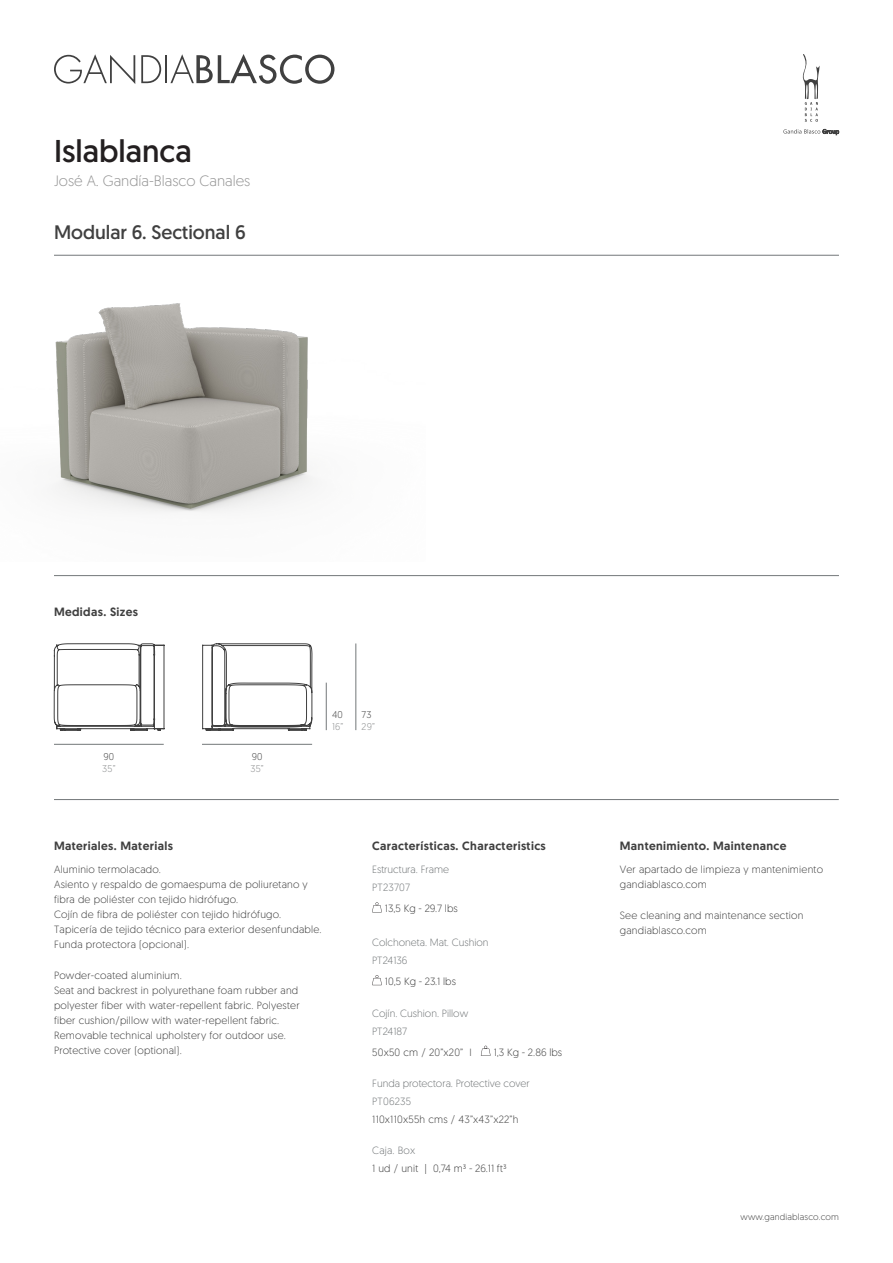
<style>
.page{position:relative;width:893px;height:1263px;background:#fff}
.page>*{position:absolute;margin:0;border:0;box-sizing:border-box;transform-origin:0 0}
.t1{font:31.5px "Geomanist";color:#231f20}
.t2{font:19.5px "Geomanist";color:#404040}
.t3{font:300 15px "Geomanist";color:#959595}
.europa_ingles{font:500 12px "Geomanist";letter-spacing:.03em;color:#404040}
.tabla_titulo_negro{font:300 10.5px/15px "Geomanist";letter-spacing:.02em;color:#404040}
.t4{font:300 10.5px "Geomanist";color:#737779}
.t5{font:300 10.5px "Geomanist";letter-spacing:.02em;color:#737779}
.t6{font:300 9.75px "Geomanist";letter-spacing:.02em;color:#8a8c8d}
.t7{font:300 9.75px "Geomanist";letter-spacing:.02em;color:#404040}
.t8{font:300 9px "Geomanist";letter-spacing:.02em;color:#404040}
</style>
<div class="page">
<svg style="left:54px;top:54px;width:81px;height:30px"></svg>
<svg style="left:141px;top:55px;width:20px;height:28px"></svg>
<hr style="left:165px;top:55px;width:2px;height:28px;background:#404040">
<svg style="left:170px;top:54px;width:164px;height:30px"></svg>
<svg style="left:802px;top:54px;width:18px;height:68px"></svg>
<svg style="left:783px;top:129px;width:56px;height:6px"></svg>
<img style="left:54px;top:254px;width:372px;height:258px">
<hr style="left:54px;top:255px;width:785px;height:1px;background:#737779">
<hr style="left:54px;top:575px;width:785px;height:1px;background:#737779">
<hr style="left:54px;top:799px;width:785px;height:1px;background:#737779">
<svg style="left:372px;top:902px;width:10px;height:10px"></svg>
<svg style="left:372px;top:975px;width:10px;height:10px"></svg>
<hr style="left:202px;top:744px;width:110px;height:1px;background:#737779">
<hr style="left:54px;top:744px;width:110px;height:1px;background:#737779">
<hr style="left:326px;top:683px;width:1px;height:47px;background:#737779">
<hr style="left:356px;top:643px;width:1px;height:87px;background:#737779">
<svg style="left:54px;top:643px;width:110px;height:87px"></svg>
<svg style="left:202px;top:643px;width:110px;height:87px"></svg>
<svg style="left:481px;top:1046px;width:9px;height:10px"></svg>
<p class="t1" style="left:54px;top:130px;width:139px">Islablanca</p>
<p class="t3" style="left:54px;top:171px;width:198px">José A. Gandía-Blasco Canales</p>
<p class="t2" style="left:54px;top:220px;width:193px">Modular 6. Sectional 6</p>
<p class="europa_ingles" style="left:54px;top:603px;width:86px">Medidas. Sizes</p>
<p class="t7" style="left:103px;top:750px;width:12px">90</p>
<p class="t6" style="left:102px;top:762px;width:15px">35”</p>
<p class="t7" style="left:252px;top:750px;width:12px">90</p>
<p class="t6" style="left:250px;top:762px;width:15px">35”</p>
<p class="t7" style="left:332px;top:709px;width:12px">40</p>
<p class="t6" style="left:332px;top:720px;width:13px">16”</p>
<p class="t7" style="left:362px;top:709px;width:11px">73</p>
<p class="t6" style="left:362px;top:720px;width:15px">29”</p>
<p class="europa_ingles" style="left:54px;top:838px;width:120px">Materiales. Materials</p>
<p class="tabla_titulo_negro" style="left:54px;top:862px;width:108px">Aluminio termolacado.</p>
<p class="tabla_titulo_negro" style="left:54px;top:877px;width:255px">Asiento y respaldo de gomaespuma de poliuretano y fibra de poliéster con tejido hidrófugo.</p>
<p class="tabla_titulo_negro" style="left:54px;top:907px;width:229px">Cojín de fibra de poliéster con tejido hidrófugo.</p>
<p class="tabla_titulo_negro" style="left:54px;top:922px;width:269px">Tapicería de tejido técnico para exterior desenfundable.</p>
<p class="tabla_titulo_negro" style="left:54px;top:937px;width:137px">Funda protectora (opcional).</p>
<p class="tabla_titulo_negro" style="left:54px;top:968px;width:129px">Powder-coated aluminium.</p>
<p class="tabla_titulo_negro" style="left:54px;top:983px;width:247px">Seat and backrest in polyurethane foam rubber and polyester fiber with water-repellent fabric. Polyester fiber cushion/pillow with water-repellent fabric.</p>
<p class="tabla_titulo_negro" style="left:54px;top:1028px;width:233px">Removable technical upholstery for outdoor use.</p>
<p class="tabla_titulo_negro" style="left:54px;top:1043px;width:129px">Protective cover (optional).</p>
<p class="europa_ingles" style="left:372px;top:838px;width:175px">Características. Characteristics</p>
<p class="t4" style="left:372px;top:863px;width:78px">Estructura. Frame</p>
<p class="t5" style="left:372px;top:881px;width:39px">PT23707</p>
<p class="tabla_titulo_negro" style="left:385px;top:901px;width:74px">13,5 Kg - 29.7 lbs</p>
<p class="t4" style="left:372px;top:936px;width:118px">Colchoneta. Mat. Cushion</p>
<p class="t4" style="left:372px;top:954px;width:37px">PT24136</p>
<p class="tabla_titulo_negro" style="left:385px;top:974px;width:73px">10,5 Kg - 23.1 lbs</p>
<p class="t4" style="left:372px;top:1006px;width:98px">Cojín. Cushion. Pillow</p>
<p class="t4" style="left:372px;top:1024px;width:36px">PT24187</p>
<p class="tabla_titulo_negro" style="left:372px;top:1044px;width:101px">50x50 cm / 20”x20” I</p>
<p class="tabla_titulo_negro" style="left:494px;top:1044px;width:70px">1,3 Kg - 2.86 lbs</p>
<p class="t4" style="left:372px;top:1077px;width:159px">Funda protectora. Protective cover</p>
<p class="t5" style="left:372px;top:1095px;width:41px">PT06235</p>
<p class="tabla_titulo_negro" style="left:372px;top:1112px;width:148px">110x110x55h cms / 43”x43”x22”h</p>
<p class="t4" style="left:372px;top:1143px;width:45px">Caja. Box</p>
<p class="tabla_titulo_negro" style="left:372px;top:1160px;width:136px">1 ud / unit | 0,74 m³ - 26.11 ft³</p>
<p class="europa_ingles" style="left:620px;top:838px;width:168px">Mantenimiento. Maintenance</p>
<p class="tabla_titulo_negro" style="left:620px;top:862px;width:205px">Ver apartado de limpieza y mantenimiento</p>
<p class="tabla_titulo_negro" style="left:620px;top:877px;width:88px">gandiablasco.com</p>
<p class="tabla_titulo_negro" style="left:620px;top:907px;width:185px">See cleaning and maintenance section</p>
<p class="tabla_titulo_negro" style="left:620px;top:922px;width:88px">gandiablasco.com</p>
<p class="t8" style="left:740px;top:1211px;width:100px">www.gandiablasco.com</p>
</div>
